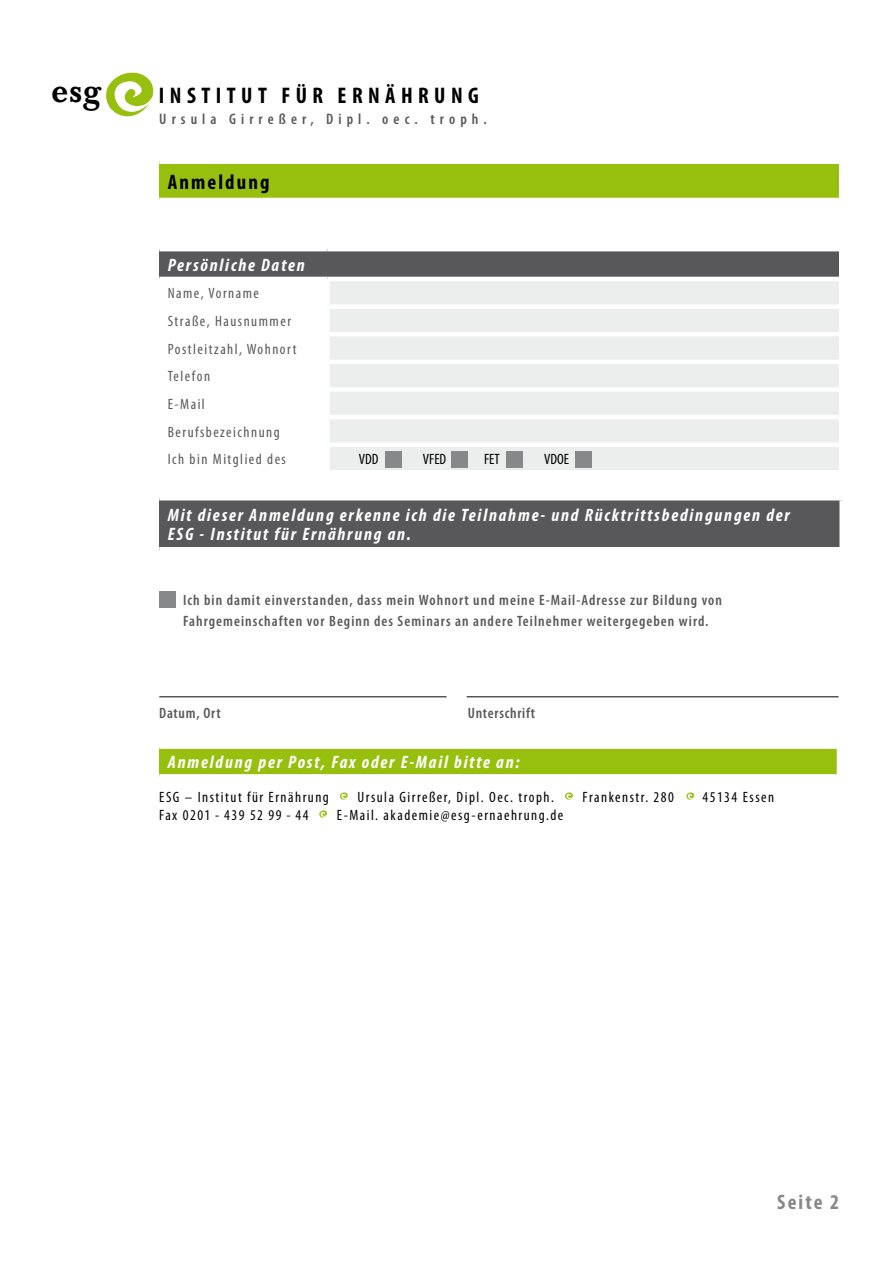
<style>
.page{position:relative;width:893px;height:1263px;background:#fff}
.page>*{position:absolute;margin:0;border:0;box-sizing:border-box;transform-origin:0 0}
.t1{font:500 31.8px "Baskerville BE";color:#000}
.t2{font:700 condensed 22.65px "Myriad Pro";letter-spacing:.24em;color:#000}
.t3{font:700 condensed 21px "Myriad Pro";letter-spacing:.1em;color:#000}
.t4{font:700 condensed 21px "Myriad Pro";letter-spacing:.1em;color:#87888a}
.t5{font:italic 700 condensed 18px/19.5px "Myriad Pro";letter-spacing:.1em;color:#fff}
.t6{font:600 condensed 15.3px "Myriad Pro";letter-spacing:.335em;color:#58585a}
.t7{font:600 condensed 15px/21px "Myriad Pro";letter-spacing:.07em;color:#58585a}
.t8{font:condensed 15px "Myriad Pro";letter-spacing:.1em;color:#000}
.t9{font:condensed 15px/27.6px "Myriad Pro";letter-spacing:.1em;color:#58585a}
.t10{font:600 condensed 15px "Myriad Pro";letter-spacing:.05em;color:#58585a}
</style>
<div class="page">
<div style="left:159px;top:162px;width:680px;height:38px;background:#97bf0d"></div>
<div style="left:159px;top:159px;width:680px;height:5px;background:#fff"></div>
<hr style="left:159px;top:198px;width:680px;height:4px;background:#fff">
<svg style="left:106px;top:72px;width:48px;height:45px"></svg>
<hr style="left:159px;top:696px;width:287px;height:1px;background:#58585a">
<hr style="left:467px;top:696px;width:371px;height:1px;background:#58585a">
<div style="left:159px;top:498px;width:683px;height:51px;background:#58585a"></div>
<hr style="left:159px;top:496px;width:685px;height:4px;background:#fff">
<div style="left:839px;top:500px;width:5px;height:47px;background:#fff"></div>
<hr style="left:159px;top:547px;width:685px;height:4px;background:#fff">
<svg style="left:340px;top:792px;width:8px;height:8px"></svg>
<svg style="left:319px;top:810px;width:8px;height:7px"></svg>
<svg style="left:565px;top:792px;width:8px;height:8px"></svg>
<svg style="left:686px;top:792px;width:8px;height:8px"></svg>
<div style="left:159px;top:747px;width:680px;height:29px;background:#97bf0d"></div>
<div style="left:159px;top:744px;width:682px;height:5px;background:#fff"></div>
<hr style="left:837px;top:749px;width:4px;height:25px;background:#fff">
<div style="left:159px;top:774px;width:682px;height:5px;background:#fff"></div>
<div style="left:159px;top:249px;width:680px;height:30px;background:#58585a"></div>
<div style="left:330px;top:281px;width:509px;height:189px;background:#eceded"></div>
<hr style="left:159px;top:247px;width:168px;height:4px;background:#fff">
<hr style="left:327px;top:247px;width:512px;height:4px;background:#fff">
<hr style="left:159px;top:277px;width:168px;height:4px;background:#fff">
<hr style="left:327px;top:277px;width:512px;height:4px;background:#fff">
<div style="left:327px;top:304px;width:512px;height:5px;background:#fff"></div>
<hr style="left:327px;top:332px;width:512px;height:4px;background:#fff">
<hr style="left:327px;top:360px;width:512px;height:4px;background:#fff">
<div style="left:327px;top:387px;width:512px;height:5px;background:#fff"></div>
<hr style="left:327px;top:415px;width:512px;height:4px;background:#fff">
<div style="left:327px;top:442px;width:512px;height:5px;background:#fff"></div>
<div style="left:385px;top:451px;width:17px;height:17px;background:#87888a"></div>
<div style="left:451px;top:451px;width:16px;height:17px;background:#87888a"></div>
<div style="left:506px;top:451px;width:17px;height:17px;background:#87888a"></div>
<div style="left:575px;top:451px;width:16px;height:17px;background:#87888a"></div>
<div style="left:159px;top:591px;width:17px;height:17px;background:#87888a"></div>
<h1 class="t1" style="left:51px;top:72px;width:51px">esg</h1>
<h2 class="t2" style="left:159px;top:81px;width:322px">INSTITUT FÜR ERNÄHRUNG</h2>
<p class="t6" style="left:159px;top:109px;width:329px">Ursula Girreßer, Dipl. oec. troph.</p>
<h3 class="t3" style="left:168px;top:169px;width:103px">Anmeldung</h3>
<p class="t5" style="left:168px;top:255px;width:139px">Persönliche Daten</p>
<p class="t9" style="left:168px;top:279px;width:130px">Name, Vorname<br>Straße, Hausnummer<br>Postleitzahl, Wohnort<br>Telefon<br>E-Mail<br>Berufsbezeichnung<br>Ich bin Mitglied des</p>
<p class="t8" style="left:359px;top:450px;width:21px">VDD</p>
<p class="t8" style="left:423px;top:450px;width:25px">VFED</p>
<p class="t8" style="left:484px;top:450px;width:17px">FET</p>
<p class="t8" style="left:544px;top:450px;width:26px">VDOE</p>
<p class="t5" style="left:168px;top:505px;width:624px">Mit dieser Anmeldung erkenne ich die Teilnahme- und Rücktrittsbedingungen der<br>ESG - Institut für Ernährung an.</p>
<p class="t7" style="left:183px;top:590px;width:540px">Ich bin damit einverstanden, dass mein Wohnort und meine E-Mail-Adresse zur Bildung von<br>Fahrgemeinschaften vor Beginn des Seminars an andere Teilnehmer weitergegeben wird.</p>
<p class="t10" style="left:159px;top:705px;width:63px">Datum, Ort</p>
<p class="t10" style="left:468px;top:705px;width:69px">Unterschrift</p>
<p class="t5" style="left:168px;top:752px;width:353px">Anmeldung per Post, Fax oder E-Mail bitte an:</p>
<p class="t8" style="left:159px;top:787px;width:171px">ESG – Institut für Ernährung</p>
<p class="t8" style="left:357px;top:787px;width:198px">Ursula Girreßer, Dipl. Oec. troph.</p>
<p class="t8" style="left:582px;top:787px;width:93px">Frankenstr. 280</p>
<p class="t8" style="left:702px;top:787px;width:73px">45134 Essen</p>
<p class="t8" style="left:159px;top:805px;width:151px">Fax 0201 - 439 52 99 - 44</p>
<p class="t8" style="left:337px;top:805px;width:228px">E-Mail. akademie@esg-ernaehrung.de</p>
<h3 class="t4" style="left:777px;top:1188px;width:64px">Seite 2</h3>
</div>
